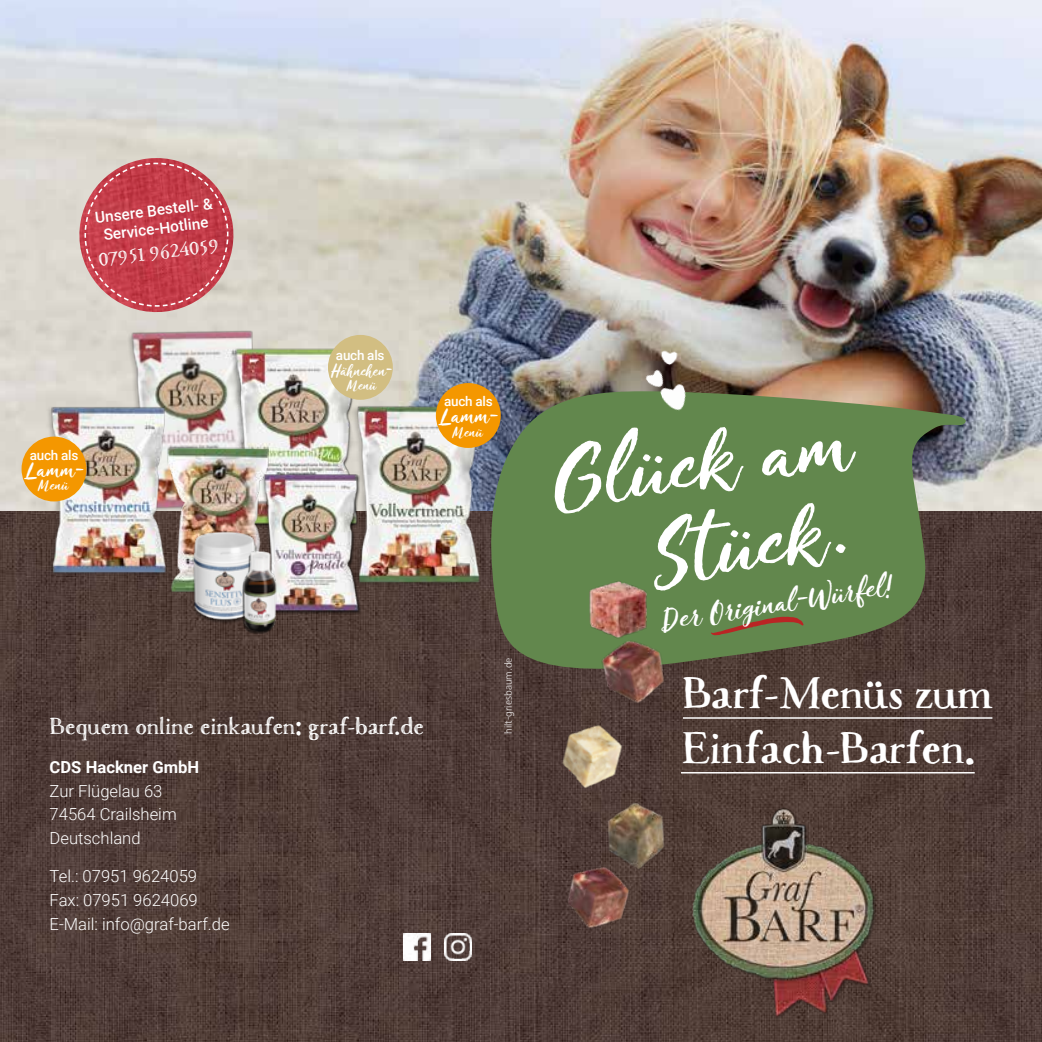
<style>
.page{position:relative;width:1042px;height:1042px;background:#fff}
.page>*{position:absolute;margin:0;border:0;box-sizing:border-box;transform-origin:0 0}
.t1{font:500 94.5px/86.1px "Crushine Brush Script";color:#fff;text-align:right;scale:1.1 1}
.t2{font:700 46.55px/55.5px "Macarons";color:#fff}
.t3{font:500 32.38px "Crushine Brush Script";color:#fff;scale:1.1 1}
.t4{font:500 26.95px "Crushine Brush Script";color:#fff}
.t5{font:24.32px "Macarons Bold Sketch";color:#fff}
.t6{font:19.6px "Macarons Bold Sketch";color:#fff}
.t7{font:500 18.9px "Crushine Brush Script";letter-spacing:-.005em;color:#fff}
.t8{font:500 17.32px "Crushine Brush Script";color:#fff}
.t9{font:500 16.97px "Crushine Brush Script";color:#fff}
.t10{font:300 16.62px/23.6px "Roboto";color:#fff}
.t11{font:700 16.62px "Roboto";color:#fff}
.t12{font:500 15.4px/18.4px "Roboto";color:#fff;text-align:center}
.t13{font:500 13.47px "Roboto";letter-spacing:-.02em;color:#fff}
.t14{font:10.5px "Frutiger Next LT";color:#fff}
.s1{font-size:22.93px}
.s2{font-size:15.05px}
.s3{font-size:23.8px}
.s4{font-size:14.7px}
</style>
<div class="page">
<img style="left:0;top:0;width:1042px;height:1042px">
<img style="left:647px;top:800px;width:278px;height:222px">
<img style="left:112px;top:309px;width:165px;height:122px">
<img style="left:75px;top:158px;width:163px;height:159px">
<svg style="left:83px;top:161px;width:147px;height:147px;background:#c85861"></svg>
<img style="left:229px;top:344px;width:112px;height:130px">
<img style="left:36px;top:386px;width:148px;height:208px">
<hr style="left:683px;top:717px;width:309px;height:2px;background:#fff">
<hr style="left:681px;top:772px;width:293px;height:1px;background:#fff">
<svg style="left:485px;top:391px;width:489px;height:293px;background:#61784d"></svg>
<img style="left:634px;top:360px;width:19px;height:41px">
<img style="left:646px;top:368px;width:50px;height:59px">
<img style="left:653px;top:344px;width:25px;height:27px">
<svg style="left:711px;top:616px;width:92px;height:19px;background:#767043"></svg>
<img style="left:540px;top:845px;width:102px;height:130px">
<img style="left:594px;top:788px;width:85px;height:122px">
<img style="left:536px;top:705px;width:102px;height:129px">
<img style="left:584px;top:621px;width:99px;height:129px">
<img style="left:581px;top:575px;width:73px;height:74px">
<img style="left:404px;top:933px;width:26px;height:27px">
<img style="left:444px;top:933px;width:27px;height:28px">
<div style="left:22px;top:436px;width:64px;height:65px;background:#f49700;border-radius:50%"></div>
<div style="left:328px;top:335px;width:65px;height:65px;background:#d2be82;border-radius:50%"></div>
<img style="left:341px;top:384px;width:146px;height:220px">
<img style="left:136px;top:431px;width:149px;height:179px">
<img style="left:257px;top:474px;width:106px;height:143px">
<img style="left:173px;top:526px;width:85px;height:98px">
<div style="left:242px;top:553px;width:33px;height:81px;background:#000;opacity:.5"></div>
<img style="left:238px;top:551px;width:42px;height:81px">
<div style="left:436px;top:383px;width:65px;height:65px;background:#f49700;border-radius:50%"></div>
<p class="t12" style="left:94px;top:208px;width:120px;rotate:-7deg">Unsere Bestell- &amp;<br>Service-Hotline</p>
<p class="t6" style="left:97px;top:247px;width:123px;rotate:-7deg">07951 9624059</p>
<p class="t13" style="left:30px;top:446px;width:50px">auch als</p>
<h3 class="t4" style="left:27px;top:452px;width:60px"><span class="s1">L</span>amm-</h3>
<p class="t8" style="left:39px;top:474px;width:32px"><span class="s2">M</span>enü</p>
<p class="t13" style="left:336px;top:346px;width:50px">auch als</p>
<p class="t7" style="left:332px;top:359px;width:63px">Hähnchen<span class="s3">-</span></p>
<p class="t9" style="left:347px;top:374px;width:31px"><span class="s4">M</span>enü</p>
<p class="t13" style="left:444px;top:392px;width:50px">auch als</p>
<h3 class="t4" style="left:441px;top:399px;width:60px"><span class="s1">L</span>amm-</h3>
<p class="t8" style="left:453px;top:421px;width:32px"><span class="s2">M</span>enü</p>
<h3 class="t5" style="left:50px;top:711px;width:376px">Bequem online einkaufen: graf-barf.de</h3>
<p class="t11" style="left:50px;top:755px;width:151px">CDS Hackner GmbH</p>
<p class="t10" style="left:50px;top:778px;width:129px">Zur Flügelau 63<br>74564 Crailsheim<br>Deutschland</p>
<p class="t10" style="left:50px;top:864px;width:182px">Tel.: 07951 9624059<br>Fax: 07951 9624069<br>E-Mail: info@graf-barf.de</p>
<p class="t14" style="left:502px;top:734px;width:78px;rotate:-90deg">hilt-griesbaum.de</p>
<h1 class="t1" style="left:546px;top:437px;width:276px;rotate:-7deg">Glück am<br>Stück.</h1>
<h3 class="t3" style="left:659px;top:600px;width:213px;rotate:-9deg">Der Original-Würfel!</h3>
<h2 class="t2" style="left:682px;top:665px;width:312px">Barf-Menüs zum<br>Einfach-Barfen.</h2>
</div>
